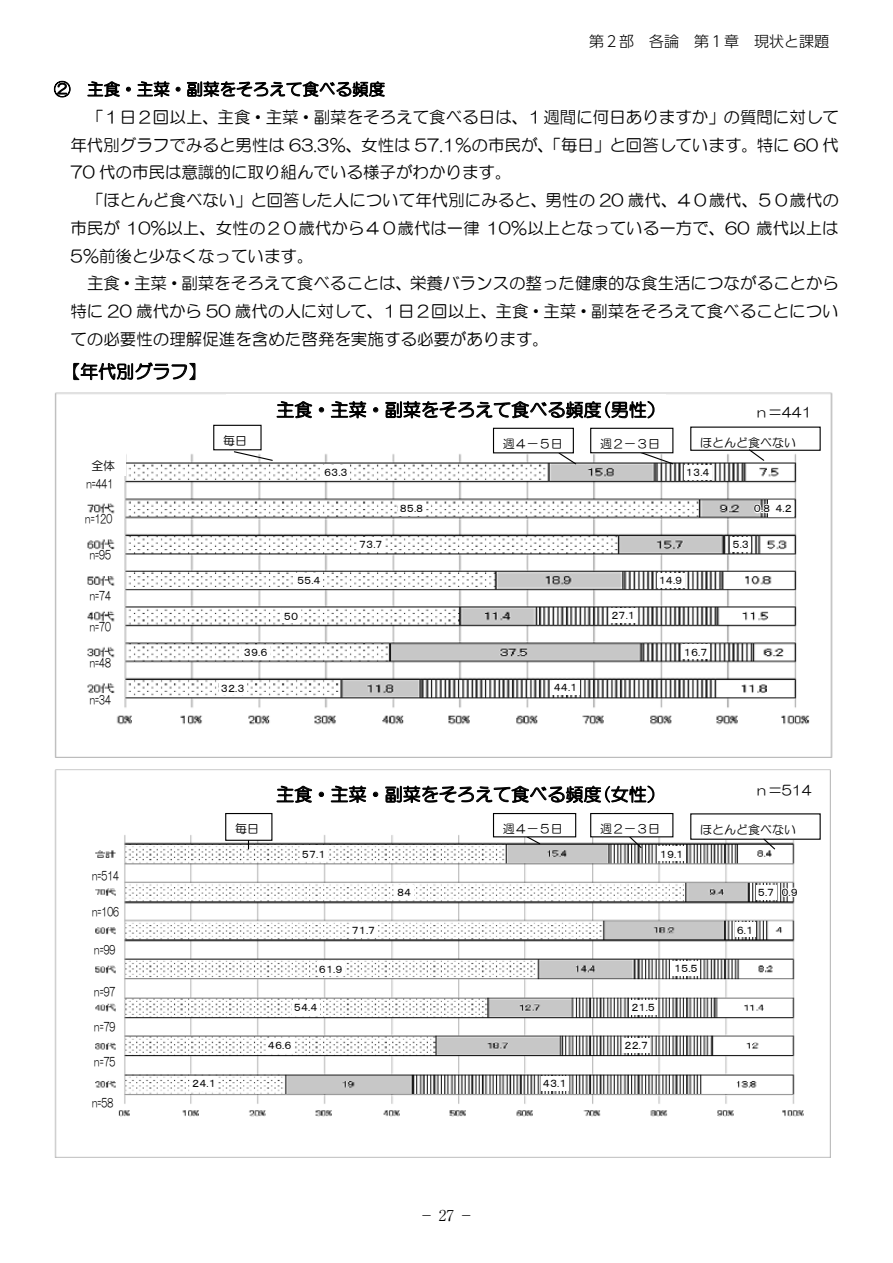
<style>
.page{position:relative;width:893px;height:1263px;background:#fff}
.page>*{position:absolute;margin:0;border:0;box-sizing:border-box;transform-origin:0 0}
.t1{font:18px "HG Maru Gothic MPRO";letter-spacing:-.71em;color:#000}
.t2{font:18px "HG Maru Gothic MPRO";letter-spacing:.005em;color:#000}
.t3{font:18px "HG Maru Gothic MPRO";letter-spacing:-.285em;color:#000}
.t4{font:16.5px "HG Maru Gothic MPRO";color:#000}
.t5{font:300 15px "UD Shin Go Pr 6";color:#000}
.t6{font:300 15px "Ryumin Pro";color:#000}
.t7{font:13.5px "HG Maru Gothic MPRO";color:#000}
.t8{font:12px "HG Maru Gothic MPRO";color:#000;scale:.66 1}
.t9{font:12px "HG Maru Gothic MPRO";color:#000}
.t10{font:10.5px "MS P Gothic";color:#000}
.s1{font-family:"MS Mincho"}
</style>
<div class="page">
<svg style="left:54px;top:81px;width:16px;height:16px"></svg>
<svg style="left:88px;top:82px;width:32px;height:15px"></svg>
<svg style="left:126px;top:87px;width:5px;height:5px"></svg>
<svg style="left:137px;top:81px;width:32px;height:16px"></svg>
<svg style="left:176px;top:87px;width:4px;height:5px"></svg>
<svg style="left:187px;top:81px;width:198px;height:16px"></svg>
<img style="left:54px;top:392px;width:779px;height:366px">
<img style="left:54px;top:769px;width:777px;height:389px">
<div style="left:691px;top:427px;width:129px;height:23px;background:#fff"></div>
<div style="left:690px;top:427px;width:131px;height:24px;border:1px solid #000"></div>
<svg style="left:558px;top:452px;width:19px;height:13px"></svg>
<svg style="left:233px;top:450px;width:41px;height:12px"></svg>
<svg style="left:628px;top:837px;width:15px;height:12px"></svg>
<div style="left:231px;top:395px;width:440px;height:31px;background:#fff"></div>
<svg style="left:272px;top:392px;width:382px;height:26px"></svg>
<div style="left:226px;top:813px;width:46px;height:27px;background:#fff"></div>
<div style="left:225px;top:813px;width:47px;height:28px;border:1px solid #000"></div>
<div style="left:493px;top:428px;width:80px;height:25px;background:#fff"></div>
<div style="left:493px;top:428px;width:81px;height:25px;border:1px solid #000"></div>
<div style="left:591px;top:813px;width:82px;height:24px;background:#fff"></div>
<div style="left:590px;top:813px;width:83px;height:24px;border:1px solid #000"></div>
<div style="left:691px;top:814px;width:129px;height:25px;background:#fff"></div>
<svg style="left:526px;top:837px;width:15px;height:8px"></svg>
<svg style="left:748px;top:449px;width:17px;height:13px"></svg>
<svg style="left:640px;top:451px;width:34px;height:14px"></svg>
<div style="left:68px;top:451px;width:55px;height:30px;background:#fff"></div>
<svg style="left:73px;top:362px;width:122px;height:19px"></svg>
<div style="left:71px;top:451px;width:55px;height:24px;background:#fff"></div>
<div style="left:493px;top:813px;width:83px;height:24px;background:#fff"></div>
<div style="left:493px;top:813px;width:83px;height:24px;border:1px solid #000"></div>
<div style="left:231px;top:779px;width:439px;height:27px;background:#fff"></div>
<svg style="left:277px;top:786px;width:35px;height:17px"></svg>
<svg style="left:319px;top:792px;width:5px;height:5px"></svg>
<svg style="left:331px;top:786px;width:35px;height:17px"></svg>
<svg style="left:373px;top:792px;width:5px;height:5px"></svg>
<svg style="left:385px;top:776px;width:269px;height:27px"></svg>
<div style="left:591px;top:428px;width:82px;height:25px;background:#fff"></div>
<div style="left:590px;top:428px;width:83px;height:25px;border:1px solid #000"></div>
<div style="left:214px;top:425px;width:47px;height:25px;background:#fff"></div>
<div style="left:213px;top:425px;width:49px;height:25px;border:1px solid #000"></div>
<div style="left:746px;top:397px;width:77px;height:24px;background:#fff"></div>
<div style="left:746px;top:775px;width:77px;height:25px;background:#fff"></div>
<svg style="left:762px;top:838px;width:14px;height:12px"></svg>
<div style="left:768px;top:500px;width:26px;height:17px;background:#fff"></div>
<div style="left:684px;top:465px;width:28px;height:15px;background:#fff"></div>
<div style="left:322px;top:465px;width:28px;height:15px;background:#fff"></div>
<div style="left:398px;top:501px;width:27px;height:15px;background:#fff"></div>
<div style="left:357px;top:537px;width:28px;height:15px;background:#fff"></div>
<div style="left:295px;top:573px;width:28px;height:14px;background:#fff"></div>
<div style="left:282px;top:608px;width:18px;height:15px;background:#fff"></div>
<div style="left:242px;top:645px;width:28px;height:14px;background:#fff"></div>
<div style="left:219px;top:681px;width:28px;height:14px;background:#fff"></div>
<div style="left:658px;top:846px;width:28px;height:15px;background:#fff"></div>
<div style="left:300px;top:846px;width:28px;height:15px;background:#fff"></div>
<div style="left:395px;top:885px;width:19px;height:14px;background:#fff"></div>
<div style="left:350px;top:923px;width:27px;height:14px;background:#fff"></div>
<div style="left:317px;top:961px;width:28px;height:15px;background:#fff"></div>
<div style="left:292px;top:1000px;width:28px;height:14px;background:#fff"></div>
<div style="left:266px;top:1038px;width:28px;height:14px;background:#fff"></div>
<div style="left:190px;top:1076px;width:28px;height:15px;background:#fff"></div>
<div style="left:672px;top:961px;width:28px;height:15px;background:#fff"></div>
<div style="left:629px;top:1000px;width:28px;height:15px;background:#fff"></div>
<div style="left:622px;top:1038px;width:28px;height:14px;background:#fff"></div>
<div style="left:541px;top:1076px;width:28px;height:15px;background:#fff"></div>
<div style="left:756px;top:885px;width:20px;height:14px;background:#fff"></div>
<div style="left:735px;top:922px;width:20px;height:15px;background:#fff"></div>
<div style="left:730px;top:537px;width:21px;height:15px;background:#fff"></div>
<div style="left:657px;top:573px;width:27px;height:14px;background:#fff"></div>
<div style="left:609px;top:608px;width:28px;height:15px;background:#fff"></div>
<div style="left:552px;top:680px;width:27px;height:15px;background:#fff"></div>
<div style="left:682px;top:644px;width:28px;height:15px;background:#fff"></div>
<svg style="left:752px;top:502px;width:16px;height:13px"></svg>
<svg style="left:779px;top:886px;width:21px;height:13px"></svg>
<p class="t5" style="left:589px;top:29px;width:242px">第２部　各論　第１章　現状と課題</p>
<p class="t4" style="left:54px;top:81px;width:333px">② 主食・主菜・副菜をそろえて食べる頻度</p>
<p class="t4" style="left:87px;top:109px;width:753px">「１日２回以上、主食・主菜・副菜をそろえて食べる日は、１週間に何日ありますか」の質問に対して</p>
<p class="t4" style="left:70px;top:136px;width:770px">年代別グラフでみると男性は 63.3％、女性は 57.1％の市民が、「毎日」と回答しています。特に 60 代</p>
<p class="t4" style="left:70px;top:164px;width:443px">70 代の市民は意識的に取り組んでいる様子がわかります。</p>
<p class="t4" style="left:87px;top:192px;width:753px">「ほとんど食べない」と回答した人について年代別にみると、男性の 20 歳代、４０歳代、５０歳代の</p>
<p class="t4" style="left:70px;top:220px;width:770px">市民が 10%以上、女性の２０歳代から４０歳代は一律 10％以上となっている一方で、60 歳代以上は</p>
<p class="t4" style="left:70px;top:247px;width:245px">5％前後と少なくなっています。</p>
<p class="t4" style="left:87px;top:275px;width:753px">主食・主菜・副菜をそろえて食べることは、栄養バランスの整った健康的な食生活につながることから</p>
<p class="t4" style="left:70px;top:303px;width:770px">特に 20 歳代から 50 歳代の人に対して、１日２回以上、主食・主菜・副菜をそろえて食べることについ</p>
<p class="t4" style="left:70px;top:331px;width:480px">ての必要性の理解促進を含めた啓発を実施する必要があります。</p>
<p class="t3" style="left:62px;top:362px;width:146px">【年代別グラフ】</p>
<p class="t9" style="left:89px;top:460px;width:25px">全体</p>
<p class="t9" style="left:91px;top:460px;width:25px">全体</p>
<p class="t8" style="left:86px;top:478px;width:42px">n=441</p>
<p class="t8" style="left:85px;top:512px;width:42px">n=120</p>
<p class="t8" style="left:90px;top:549px;width:33px">n=95</p>
<p class="t8" style="left:90px;top:589px;width:33px">n=74</p>
<p class="t8" style="left:90px;top:620px;width:33px">n=70</p>
<p class="t8" style="left:90px;top:657px;width:33px">n=48</p>
<p class="t8" style="left:90px;top:694px;width:33px">n=34</p>
<p class="t1" style="left:271px;top:400px;width:395px">主主食食・・主主菜菜・・副副菜菜ををそそろろええてて食食べべるる頻頻度度<span class="s1">((</span>女男性性））</p>
<p class="t7" style="left:755px;top:405px;width:58px">ｎ＝441</p>
<p class="t9" style="left:223px;top:435px;width:25px">毎日</p>
<p class="t9" style="left:600px;top:438px;width:61px">週２－３日</p>
<p class="t9" style="left:503px;top:438px;width:61px">週４－５日</p>
<p class="t9" style="left:700px;top:437px;width:97px">ほとんど食べない</p>
<p class="t10" style="left:244px;top:647px;width:25px">３９.６</p>
<p class="t10" style="left:221px;top:683px;width:25px">３２.３</p>
<p class="t10" style="left:324px;top:467px;width:25px">６３.３</p>
<p class="t10" style="left:686px;top:467px;width:25px">１３.４</p>
<p class="t10" style="left:400px;top:503px;width:25px">８５.８</p>
<p class="t10" style="left:359px;top:539px;width:25px">７３.７</p>
<p class="t10" style="left:297px;top:575px;width:25px">５５.４</p>
<p class="t10" style="left:284px;top:611px;width:16px">５０</p>
<p class="t10" style="left:554px;top:682px;width:25px">４４.１</p>
<p class="t10" style="left:611px;top:610px;width:25px">２７.１</p>
<p class="t10" style="left:659px;top:575px;width:25px">１４.９</p>
<p class="t10" style="left:684px;top:646px;width:25px">１６.７</p>
<p class="t10" style="left:754px;top:503px;width:18px">０.８</p>
<p class="t10" style="left:775px;top:503px;width:18px">４.２</p>
<p class="t10" style="left:732px;top:539px;width:18px">５.３</p>
<p class="t8" style="left:92px;top:869px;width:42px">n=514</p>
<p class="t8" style="left:92px;top:906px;width:42px">n=106</p>
<p class="t8" style="left:94px;top:944px;width:33px">n=99</p>
<p class="t8" style="left:94px;top:986px;width:33px">n=97</p>
<p class="t8" style="left:94px;top:1021px;width:33px">n=79</p>
<p class="t8" style="left:94px;top:1055px;width:33px">n=75</p>
<p class="t8" style="left:92px;top:1096px;width:33px">n=58</p>
<p class="t10" style="left:192px;top:1078px;width:25px">２４.１</p>
<p class="t9" style="left:235px;top:823px;width:25px">毎日</p>
<p class="t2" style="left:276px;top:785px;width:390px">主食・主菜・副菜をそろえて食べる頻度<span class="s1">(</span>女性）</p>
<p class="t7" style="left:755px;top:783px;width:58px">ｎ＝514</p>
<p class="t9" style="left:503px;top:823px;width:61px">週４－５日</p>
<p class="t9" style="left:600px;top:823px;width:61px">週２－３日</p>
<p class="t9" style="left:700px;top:823px;width:97px">ほとんど食べない</p>
<p class="t10" style="left:302px;top:848px;width:25px">５７.１</p>
<p class="t10" style="left:660px;top:848px;width:25px">１９.１</p>
<p class="t10" style="left:397px;top:887px;width:16px">８４</p>
<p class="t10" style="left:352px;top:925px;width:25px">７１.７</p>
<p class="t10" style="left:319px;top:964px;width:25px">６１.９</p>
<p class="t10" style="left:294px;top:1002px;width:25px">５４.４</p>
<p class="t10" style="left:674px;top:963px;width:25px">１５.５</p>
<p class="t10" style="left:631px;top:1002px;width:25px">２１.５</p>
<p class="t10" style="left:624px;top:1040px;width:25px">２２.７</p>
<p class="t10" style="left:268px;top:1040px;width:25px">４６.６</p>
<p class="t10" style="left:758px;top:887px;width:18px">５.７</p>
<p class="t10" style="left:781px;top:887px;width:18px">０.９</p>
<p class="t10" style="left:737px;top:925px;width:18px">６.１</p>
<p class="t10" style="left:543px;top:1078px;width:25px">４３.１</p>
<p class="t6" style="left:419px;top:1203px;width:56px">－ 27 －</p>
</div>
